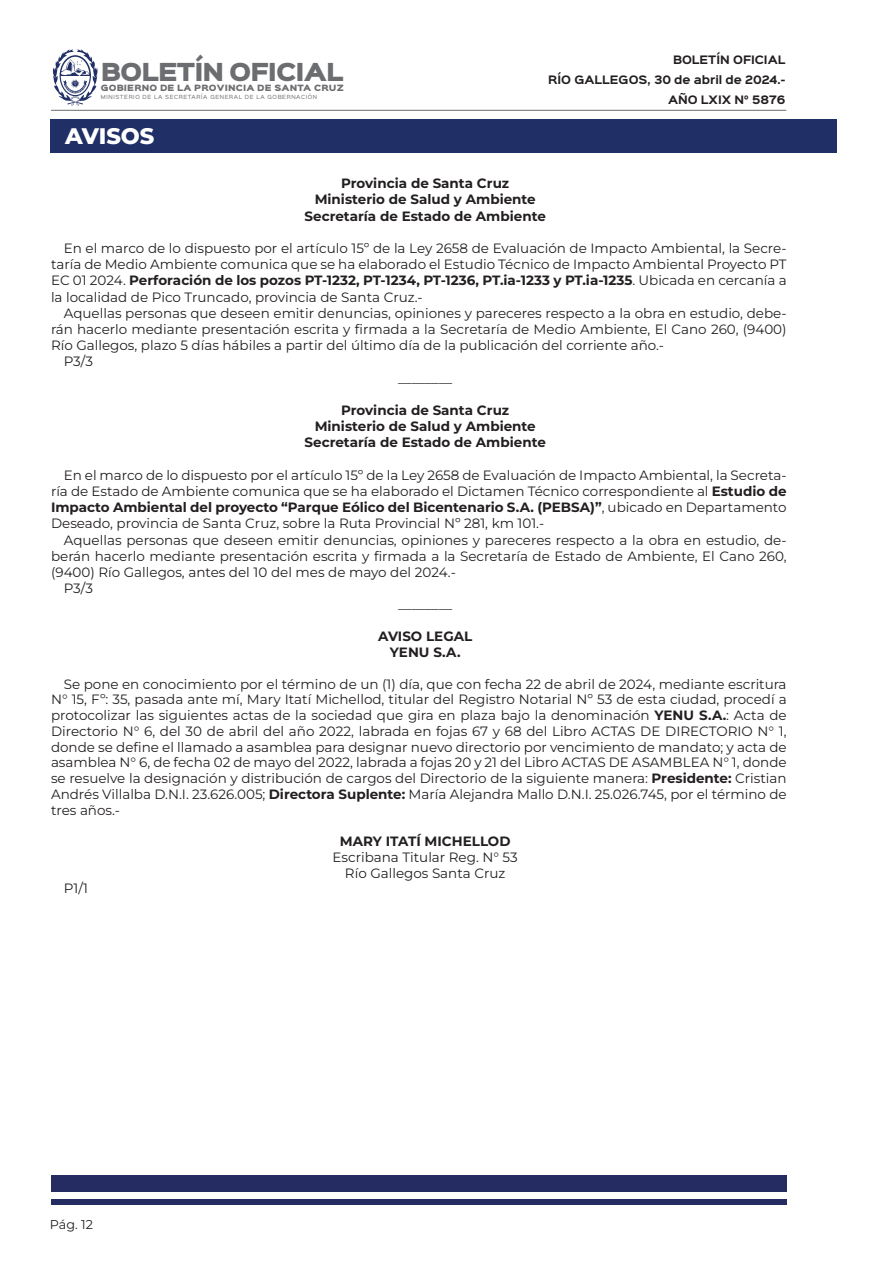
<style>
.page{position:relative;width:893px;height:1263px;background:#fff}
.page>*{position:absolute;margin:0;border:0;box-sizing:border-box;transform-origin:0 0}
.t1{font:800 22.5px "Montserrat";color:#fff}
.t2{font:22.35px "Sinkin Sans 900 X Black";letter-spacing:-.04em;color:#6c6d70}
.Body_Text_Indent{font:13.5px/15.8px "Montserrat";color:#231f20;text-align:justify}
.Normal__Web{font:13.5px/16.2px "Montserrat";color:#231f20;text-align:justify}
.t3{font:700 13.5px "Montserrat";color:#231f20}
.t4{font:12.75px "Montserrat";color:#231f20}
.t5{font:700 10.5px/20px "Sinkin Sans 700";color:#231f20;text-align:right}
.t6{font:7.8px "Sinkin Sans 900 X Black";letter-spacing:.02em;color:#6c6d70}
.t7{font:5.1px "Sinkin Sans 400";letter-spacing:.12em;color:#6c6d70}
.s1{font-weight:700}
</style>
<div class="page">
<svg style="left:53px;top:49px;width:45px;height:57px"></svg>
<hr style="left:51px;top:110px;width:735px;height:1px;background:#6c6d70">
<div style="left:51px;top:1176px;width:736px;height:16px;background:#252c61"></div>
<div style="left:51px;top:1199px;width:736px;height:5px;background:#252c61"></div>
<div style="left:50px;top:119px;width:786px;height:33px;background:#202f66"></div>
<h2 class="t2" style="left:101px;top:61px;width:244px">BOLETÍN OFICIAL</h2>
<p class="t6" style="left:101px;top:84px;width:245px">GOBIERNO DE LA PROVINCIA DE SANTA CRUZ</p>
<p class="t7" style="left:101px;top:93px;width:218px">MINISTERIO DE LA SECRETARÍA GENERAL DE LA GOBERNACIÓN</p>
<p class="t1" style="left:65px;top:121px;width:91px">AVISOS</p>
<p class="t5" style="left:548px;top:50px;width:239px">BOLETÍN OFICIAL<br>RÍO GALLEGOS, 30 de abril de 2024.-<br>AÑO LXIX N° 5876</p>
<p class="t3" style="left:341px;top:174px;width:170px">Provincia de Santa Cruz</p>
<p class="t3" style="left:315px;top:190px;width:223px">Ministerio de Salud y Ambiente</p>
<p class="t3" style="left:305px;top:206px;width:243px">Secretaría de Estado de Ambiente</p>
<p class="Normal__Web" style="left:51px;top:240px;width:737px;text-indent:13px">En el marco de lo dispuesto por el artículo 15º de la Ley 2658 de Evaluación de Impacto Ambiental, la Secre&shy;taría de Medio Ambiente comunica que se ha elaborado el Estudio Técnico de Impacto Ambiental Proyecto PT EC 01 2024. <span class="s1">Perforación de los pozos PT-1232, PT-1234, PT-1236, PT.ia-1233 y PT.ia-1235</span>. Ubicada en cercanía a la localidad de Pico Truncado, provincia de Santa Cruz.-</p>
<p class="Body_Text_Indent" style="left:51px;top:304px;width:737px;line-height:16.2px;text-indent:13px">Aquellas personas que deseen emitir denuncias, opiniones y pareceres respecto a la obra en estudio, debe&shy;rán hacerlo mediante presentación escrita y firmada a la Secretaría de Medio Ambiente, El Cano 260, (9400)<br>Río Gallegos, plazo 5 días hábiles a partir del último día de la publicación del corriente año.-</p>
<p class="Body_Text_Indent" style="left:64px;top:353px;width:31px">P3/3</p>
<p class="Body_Text_Indent" style="left:398px;top:369px;width:55px">________</p>
<p class="t3" style="left:341px;top:400px;width:170px">Provincia de Santa Cruz</p>
<p class="t3" style="left:315px;top:417px;width:223px">Ministerio de Salud y Ambiente</p>
<p class="t3" style="left:305px;top:433px;width:243px">Secretaría de Estado de Ambiente</p>
<p class="Body_Text_Indent" style="left:51px;top:466px;width:737px;line-height:16.2px;text-indent:13px">En el marco de lo dispuesto por el artículo 15º de la Ley 2658 de Evaluación de Impacto Ambiental, la Secreta&shy;ría de Estado de Ambiente comunica que se ha elaborado el Dictamen Técnico correspondiente al <span class="s1">Estudio de Impacto Ambiental del proyecto “Parque Eólico del Bicentenario S.A. (PEBSA)”</span>, ubicado en Departamento Deseado, provincia de Santa Cruz, sobre la Ruta Provincial Nº 281, km 101.-</p>
<p class="Body_Text_Indent" style="left:51px;top:531px;width:737px;line-height:16.2px;text-indent:13px">Aquellas personas que deseen emitir denuncias, opiniones y pareceres respecto a la obra en estudio, de&shy;berán hacerlo mediante presentación escrita y firmada a la Secretaría de Estado de Ambiente, El Cano 260, (9400) Río Gallegos, antes del 10 del mes de mayo del 2024.-</p>
<p class="Body_Text_Indent" style="left:64px;top:580px;width:31px">P3/3</p>
<p class="Body_Text_Indent" style="left:398px;top:596px;width:55px">________</p>
<p class="t3" style="left:378px;top:627px;width:96px">AVISO LEGAL</p>
<p class="t3" style="left:390px;top:642px;width:72px">YENU S.A.</p>
<p class="Body_Text_Indent" style="left:51px;top:675px;width:737px;text-indent:13px">Se pone en conocimiento por el término de un (1) día, que con fecha 22 de abril de 2024, mediante escritura N° 15, Fº: 35, pasada ante mí, Mary Itatí Michellod, titular del Registro Notarial Nº 53 de esta ciudad, procedí a protocolizar las siguientes actas de la sociedad que gira en plaza bajo la denominación <span class="s1">YENU S.A.</span>: Acta de Directorio N° 6, del 30 de abril del año 2022, labrada en fojas 67 y 68 del Libro ACTAS DE DIRECTORIO N° 1, donde se define el llamado a asamblea para designar nuevo directorio por vencimiento de mandato; y acta de asamblea N° 6, de fecha 02 de mayo del 2022, labrada a fojas 20 y 21 del Libro ACTAS DE ASAMBLEA N° 1, donde se resuelve la designación y distribución de cargos del Directorio de la siguiente manera: <span class="s1">Presidente:</span> Cristian Andrés Villalba D.N.I. 23.626.005; <span class="s1">Directora Suplente:</span> María Alejandra Mallo D.N.I. 25.026.745, por el término de tres años.-</p>
<p class="t3" style="left:340px;top:831px;width:172px">MARY ITATÍ MICHELLOD</p>
<p class="Body_Text_Indent" style="left:333px;top:849px;width:187px">Escribana Titular Reg. N° 53</p>
<p class="Body_Text_Indent" style="left:345px;top:864px;width:162px">Río Gallegos Santa Cruz</p>
<p class="Body_Text_Indent" style="left:64px;top:880px;width:26px">P1/1</p>
<p class="t4" style="left:50px;top:1215px;width:45px">Pág. 12</p>
</div>
